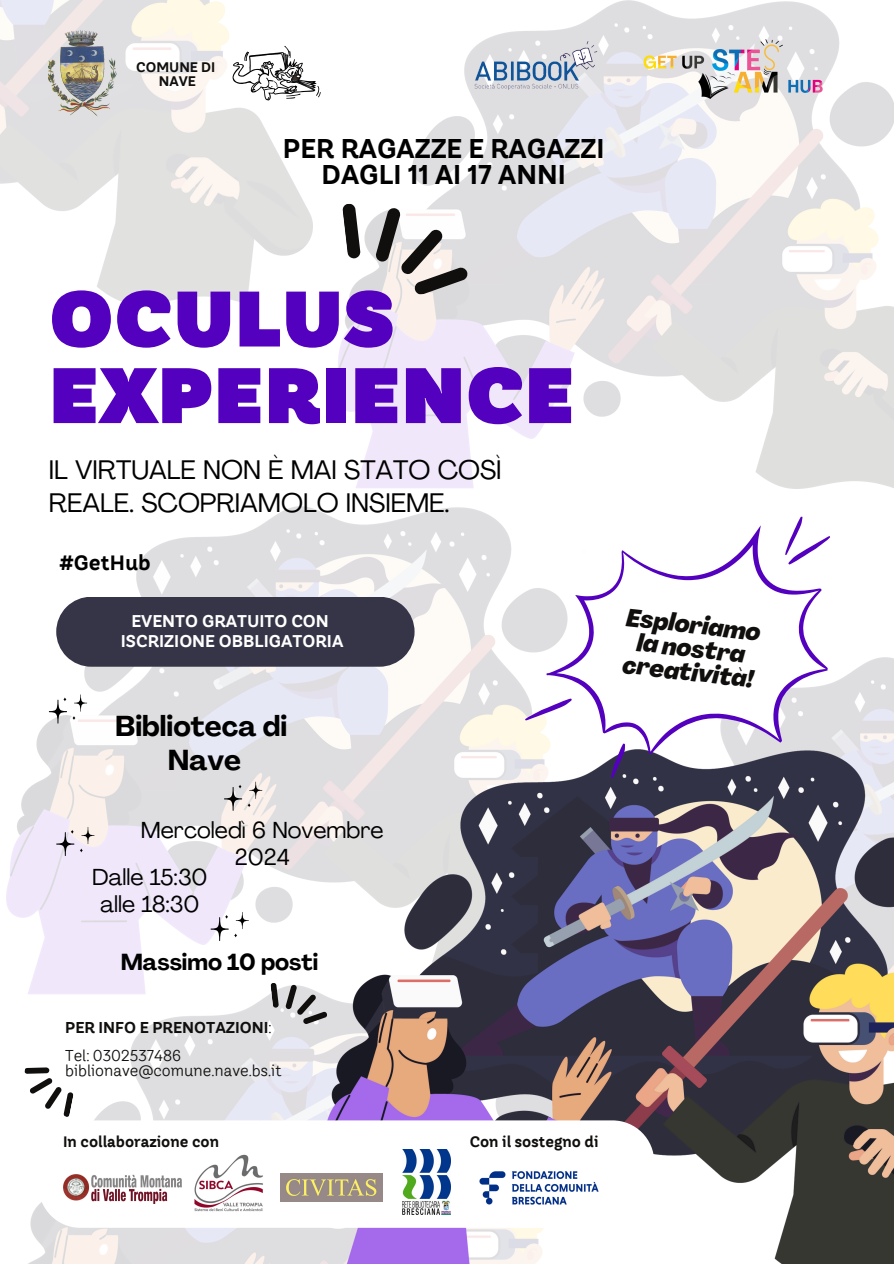
<style>
.page{position:relative;width:894px;height:1264px;background:#fff}
.page>*{position:absolute;margin:0;border:0;box-sizing:border-box;transform-origin:0 0}
.t1{font:800 78.45px/76.5px "TT Hazelnuts";color:#5400bf}
.t2{font:700 28.35px/34px "Agrandir";color:#000;text-align:center}
.t3{font:700 27px/25.8px "TT Hazelnuts";color:#000;text-align:center}
.t4{font:26.55px/33.8px "Agrandir";color:#000}
.t5{font:italic 800 24.6px/23.7px "Agrandir";color:#100f0d;text-align:center}
.t6{font:22.8px/27.3px "Agrandir";color:#000;text-align:center}
.t7{font:700 22.8px "Agrandir";color:#000}
.t8{font:700 20.7px "TT Hazelnuts";color:#000}
.t9{font:700 16.95px/20.2px "TT Hazelnuts";color:#fff;text-align:center}
.t10{font:15.6px "TT Hazelnuts";color:#100f0d}
.t11{font:700 15.6px "TT Hazelnuts";color:#100f0d}
.t12{font:700 15px "TT Hazelnuts";color:#100f0d}
.t13{font:700 13.8px "TT Hazelnuts";color:#100f0d}
.s1{font-weight:400}
</style>
<div class="page">
<img style="left:0;top:0;width:313px;height:305px">
<img style="left:842px;top:657px;width:51px;height:93px">
<img style="left:30px;top:994px;width:290px;height:269px">
<img style="left:7px;top:506px;width:522px;height:488px">
<img style="left:334px;top:0;width:559px;height:488px">
<img style="left:320px;top:750px;width:573px;height:513px">
<img style="left:49px;top:27px;width:67px;height:89px">
<div style="left:56px;top:596px;width:358px;height:70px;background:#353547"></div>
<svg style="left:529px;top:525px;width:313px;height:250px"></svg>
<svg style="left:779px;top:516px;width:54px;height:48px"></svg>
<svg style="left:523px;top:698px;width:50px;height:22px"></svg>
<svg style="left:606px;top:743px;width:23px;height:35px"></svg>
<div style="left:39px;top:1120px;width:615px;height:107px;background:#fff;border-radius:42px"></div>
<svg style="left:270px;top:982px;width:58px;height:42px"></svg>
<svg style="left:24px;top:1063px;width:50px;height:54px"></svg>
<img style="left:63px;top:1174px;width:118px;height:29px">
<img style="left:194px;top:1154px;width:69px;height:58px">
<img style="left:402px;top:1149px;width:48px;height:65px">
<img style="left:479px;top:1171px;width:120px;height:34px">
<img style="left:280px;top:1173px;width:102px;height:28px">
<img style="left:642px;top:36px;width:198px;height:71px">
<svg style="left:342px;top:203px;width:19px;height:56px"></svg>
<svg style="left:370px;top:206px;width:99px;height:89px"></svg>
<svg style="left:49px;top:694px;width:38px;height:29px"></svg>
<svg style="left:80px;top:826px;width:14px;height:26px"></svg>
<svg style="left:56px;top:829px;width:18px;height:27px"></svg>
<svg style="left:210px;top:911px;width:39px;height:30px"></svg>
<svg style="left:224px;top:781px;width:38px;height:29px"></svg>
<img style="left:462px;top:35px;width:137px;height:68px">
<img style="left:227px;top:42px;width:94px;height:65px">
<p class="t13" style="left:136px;top:59px;width:80px">COMUNE DI</p>
<p class="t13" style="left:159px;top:72px;width:38px">NAVE</p>
<p class="t3" style="left:283px;top:135px;width:323px">PER RAGAZZE E RAGAZZI<br>DAGLI 11 AI 17 ANNI</p>
<p class="t1" style="left:49px;top:280px;width:527px">OCULUS<br>EXPERIENCE</p>
<p class="t4" style="left:49px;top:455px;width:454px">IL VIRTUALE NON È MAI STATO COSÌ<br>REALE. SCOPRIAMOLO INSIEME.</p>
<p class="t8" style="left:60px;top:549px;width:93px">#GetHub</p>
<p class="t9" style="left:121px;top:611px;width:224px">EVENTO GRATUITO CON<br>ISCRIZIONE OBBLIGATORIA</p>
<p class="t2" style="left:115px;top:712px;width:173px">Biblioteca di<br>Nave</p>
<h5 class="t6" style="left:141px;top:818px;width:244px">Mercoledì 6 Novembre<br>2024</h5>
<p class="t6" style="left:92px;top:865px;width:117px">Dalle 15:30 alle 18:30</p>
<p class="t7" style="left:121px;top:952px;width:199px">Massimo 10 posti</p>
<p class="t11" style="left:65px;top:1017px;width:208px">PER INFO E PRENOTAZIONI<span class="s1">:</span></p>
<p class="t10" style="left:65px;top:1045px;width:117px">Tel: 0302537486</p>
<p class="t10" style="left:65px;top:1060px;width:218px">biblionave@comune.nave.bs.it</p>
<h3 class="t12" style="left:63px;top:1132px;width:157px">In collaborazione con</h3>
<p class="t12" style="left:469px;top:1132px;width:130px">Con il sostegno di</p>
<h5 class="t5" style="left:627px;top:608px;width:136px;rotate:6deg">Esploriamo la nostra creatività!</h5>
</div>
